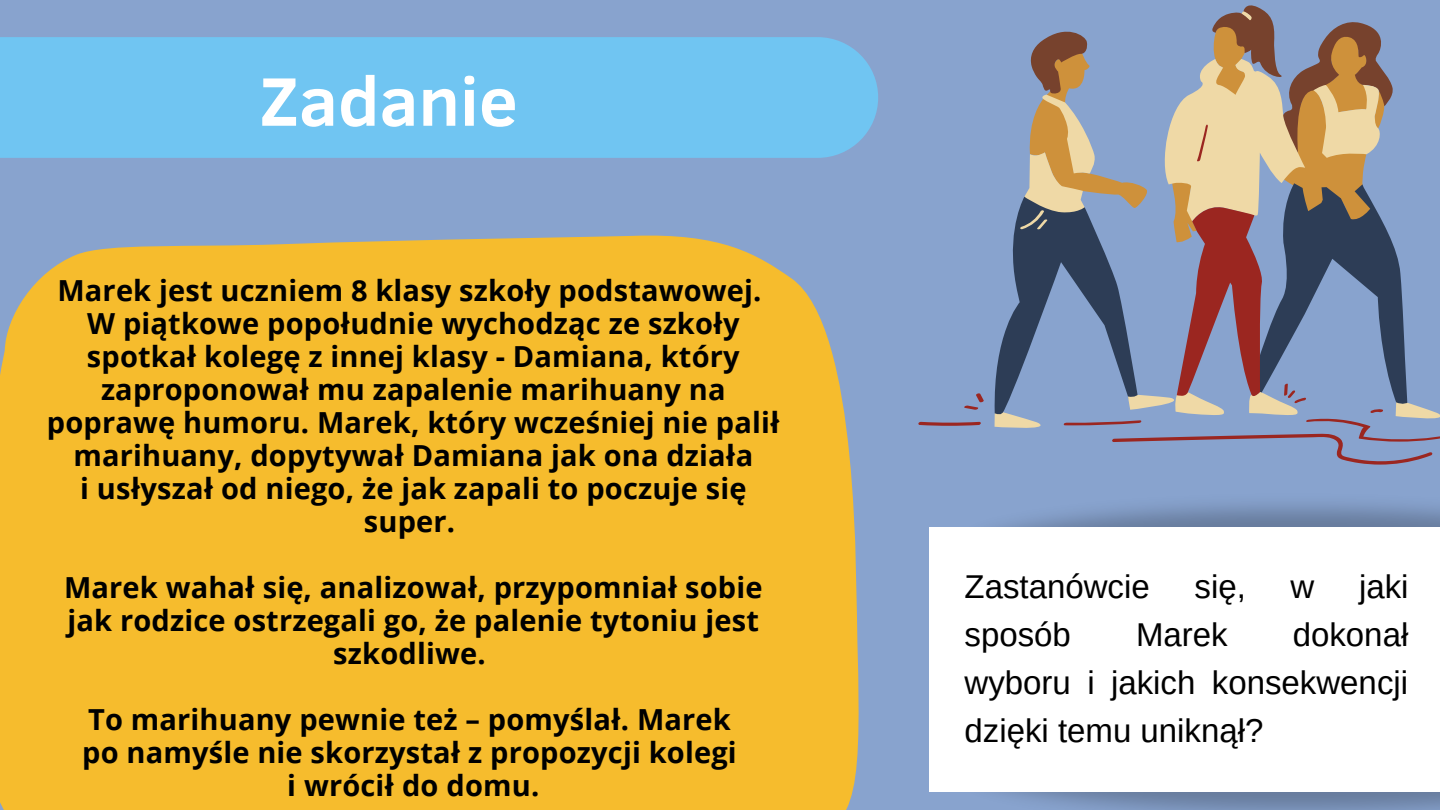
<style>
.page{position:relative;width:1440px;height:810px;background:#88a3ce}
.page>*{position:absolute;margin:0;border:0;box-sizing:border-box;transform-origin:0 0}
.t1{font:700 70px "Clear Sans";color:#fff}
.t2{font:33px/48px "Arimo";color:#000;text-align:justify}
.t3{font:700 29px/33px "Open Sans";letter-spacing:.005em;color:#000;text-align:center}
</style>
<div class="page">
<div style="left:0;top:37px;width:878px;height:121px;background:#70c5f2"></div>
<div style="left:0;top:235px;width:859px;height:575px;background:#f6bc2d"></div>
<img style="left:929px;top:723px;width:511px;height:87px">
<img style="left:929px;top:504px;width:511px;height:92px">
<div style="left:930px;top:527px;width:510px;height:264px;background:#fff"></div>
<svg style="left:1030px;top:11px;width:363px;height:113px"></svg>
<svg style="left:918px;top:124px;width:522px;height:341px"></svg>
<h1 class="t1" style="left:260px;top:50px;width:260px">Zadanie</h1>
<p class="t3" style="left:47px;top:273px;width:734px">Marek jest uczniem 8 klasy szkoły podstawowej.<br>W piątkowe popołudnie wychodząc ze szkoły spotkał kolegę z innej klasy - Damiana, który zaproponował mu zapalenie marihuany na poprawę humoru. Marek, który wcześniej nie palił marihuany, dopytywał Damiana jak ona działa<br>i usłyszał od niego, że jak zapali to poczuje się super.</p>
<p class="t3" style="left:64px;top:570px;width:700px">Marek wahał się, analizował, przypomniał sobie jak rodzice ostrzegali go, że palenie tytoniu jest szkodliwe.</p>
<p class="t3" style="left:82px;top:702px;width:656px">To marihuany pewnie też – pomyślał. Marek po namyśle nie skorzystał z propozycji kolegi i wrócił do domu.</p>
<p class="t2" style="left:965px;top:562px;width:187px">Zastanówcie</p>
<p class="t2" style="left:1195px;top:562px;width:53px">się,</p>
<p class="t2" style="left:1291px;top:562px;width:25px">w</p>
<p class="t2" style="left:1359px;top:562px;width:51px">jaki</p>
<p class="t2" style="left:965px;top:610px;width:108px">sposób</p>
<p class="t2" style="left:1136px;top:610px;width:93px">Marek</p>
<p class="t2" style="left:965px;top:610px;width:445px;text-indent:328px">dokonał wyboru i jakich konsekwencji dzięki temu uniknął?</p>
</div>
